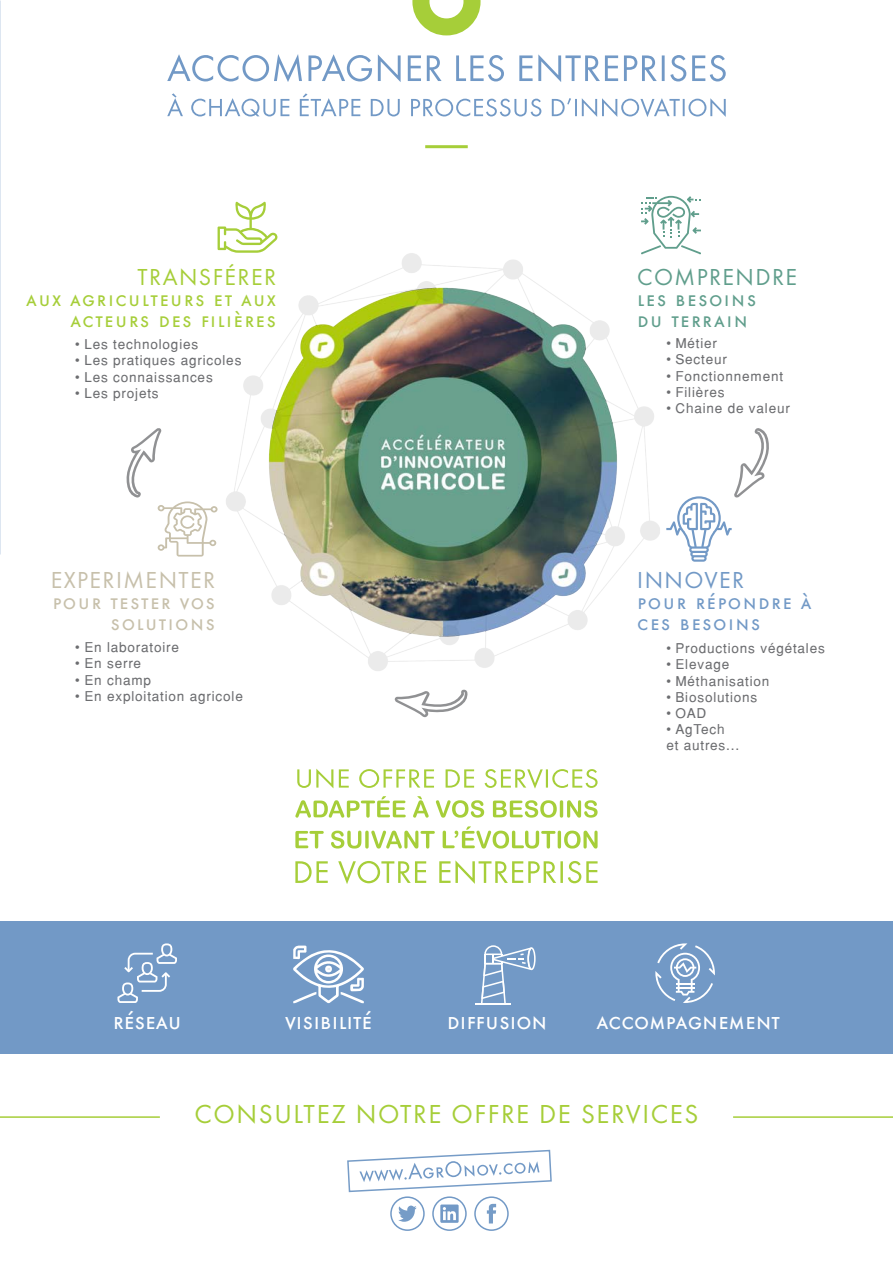
<style>
.page{position:relative;width:893px;height:1263px;background:#fff}
.page>*{position:absolute;margin:0;border:0;box-sizing:border-box;transform-origin:0 0}
.t1{font:27px "Futura SCTOT";color:#fff}
.t2{font:27px "Futura SCTOT";letter-spacing:.06em;color:#a6ce39}
.t3{font:24px/21px "Futura SCTOT";letter-spacing:.06em;color:#a6ce39;text-align:right}
.t4{font:24px "Futura SCTOT";letter-spacing:.06em;color:#c7c0ab}
.t5{font:24px "Futura SCTOT";letter-spacing:.06em;color:#7299c6}
.t6{font:24px "Futura SCTOT";letter-spacing:.06em;color:#609e8c}
.t7{font:13.5px "Helvetica";letter-spacing:.06em;color:#6c6d70}
</style>
<div class="page">
<svg style="left:295px;top:860px;width:303px;height:24px"></svg>
<svg style="left:295px;top:826px;width:303px;height:22px"></svg>
<svg style="left:295px;top:796px;width:303px;height:22px"></svg>
<svg style="left:297px;top:769px;width:301px;height:20px"></svg>
<svg style="left:347px;top:1149px;width:205px;height:44px"></svg>
<svg style="left:398px;top:1205px;width:19px;height:17px"></svg>
<div style="left:440px;top:1204px;width:19px;height:19px;background:#7299c6"></div>
<svg style="left:443px;top:1207px;width:13px;height:13px"></svg>
<div style="left:390px;top:1196px;width:35px;height:35px;border:2px solid #7299c6;border-radius:50%"></div>
<div style="left:432px;top:1196px;width:35px;height:35px;border:2px solid #7299c6;border-radius:50%"></div>
<div style="left:474px;top:1196px;width:35px;height:35px;border:2px solid #7299c6;border-radius:50%"></div>
<svg style="left:487px;top:1204px;width:9px;height:19px"></svg>
<hr style="left:0;top:1116px;width:160px;height:2px;background:#a6ce39">
<hr style="left:733px;top:1116px;width:160px;height:2px;background:#a6ce39">
<img style="left:178px;top:201px;width:523px;height:517px">
<svg style="left:218px;top:202px;width:59px;height:51px"></svg>
<svg style="left:641px;top:196px;width:60px;height:58px"></svg>
<hr style="left:425px;top:145px;width:43px;height:3px;background:#a6ce39">
<svg style="left:412px;top:0;width:69px;height:35px"></svg>
<svg style="left:167px;top:93px;width:559px;height:24px"></svg>
<svg style="left:167px;top:54px;width:559px;height:28px"></svg>
<div style="left:0;top:921px;width:893px;height:133px;background:#7299c6"></div>
<svg style="left:117px;top:943px;width:60px;height:60px"></svg>
<svg style="left:655px;top:943px;width:60px;height:60px"></svg>
<svg style="left:293px;top:945px;width:71px;height:59px"></svg>
<hr style="left:476px;top:1003px;width:35px;height:2px;background:#fff">
<svg style="left:481px;top:945px;width:55px;height:58px"></svg>
<svg style="left:666px;top:428px;width:103px;height:134px"></svg>
<svg style="left:395px;top:689px;width:73px;height:28px"></svg>
<svg style="left:126px;top:428px;width:92px;height:128px"></svg>
<p class="t3" style="left:138px;top:267px;width:140px">TRANSFÉRER</p>
<p class="t3" style="left:26px;top:288px;width:251px">aux agriculteurs et aux acteurs des filières</p>
<p class="t7" style="left:75px;top:336px;width:124px">• Les technologies</p>
<p class="t7" style="left:75px;top:352px;width:168px">• Les pratiques agricoles</p>
<p class="t7" style="left:75px;top:369px;width:139px">• Les connaissances</p>
<p class="t7" style="left:75px;top:385px;width:85px">• Les projets</p>
<p class="t4" style="left:51px;top:567px;width:166px">EXPERIMENTER</p>
<p class="t4" style="left:52px;top:588px;width:164px">pour tester vos</p>
<p class="t4" style="left:111px;top:609px;width:106px">solutions</p>
<p class="t7" style="left:75px;top:639px;width:105px">• En laboratoire</p>
<p class="t7" style="left:75px;top:655px;width:67px">• En serre</p>
<p class="t7" style="left:75px;top:671px;width:77px">• En champ</p>
<p class="t7" style="left:75px;top:688px;width:169px">• En exploitation agricole</p>
<p class="t6" style="left:637px;top:263px;width:161px">COMPRENDRE</p>
<p class="t6" style="left:637px;top:284px;width:121px">les besoins</p>
<p class="t6" style="left:637px;top:305px;width:112px">du terrain</p>
<p class="t7" style="left:666px;top:335px;width:52px">• Métier</p>
<p class="t7" style="left:666px;top:351px;width:62px">• Secteur</p>
<p class="t7" style="left:666px;top:368px;width:118px">• Fonctionnement</p>
<p class="t7" style="left:666px;top:384px;width:60px">• Filières</p>
<p class="t7" style="left:666px;top:400px;width:125px">• Chaine de valeur</p>
<p class="t5" style="left:637px;top:567px;width:108px">INNOVER</p>
<p class="t5" style="left:637px;top:588px;width:176px">pour répondre à</p>
<p class="t5" style="left:637px;top:609px;width:125px">ces besoins</p>
<p class="t7" style="left:666px;top:640px;width:160px">• Productions végétales</p>
<p class="t7" style="left:666px;top:656px;width:64px">• Elevage</p>
<p class="t7" style="left:666px;top:673px;width:105px">• Méthanisation</p>
<p class="t7" style="left:666px;top:689px;width:92px">• Biosolutions</p>
<p class="t7" style="left:666px;top:705px;width:42px">• OAD</p>
<p class="t7" style="left:666px;top:721px;width:60px">• AgTech</p>
<p class="t7" style="left:666px;top:737px;width:74px">et autres...</p>
<p class="t1" style="left:113px;top:1004px;width:70px">réseau</p>
<p class="t1" style="left:285px;top:1004px;width:89px">visibilité</p>
<p class="t1" style="left:447px;top:1004px;width:102px">diffusion</p>
<p class="t1" style="left:596px;top:1004px;width:185px">accompagnement</p>
<p class="t2" style="left:195px;top:1099px;width:505px">CONSULTEZ NOTRE OFFRE DE SERVICES</p>
</div>
